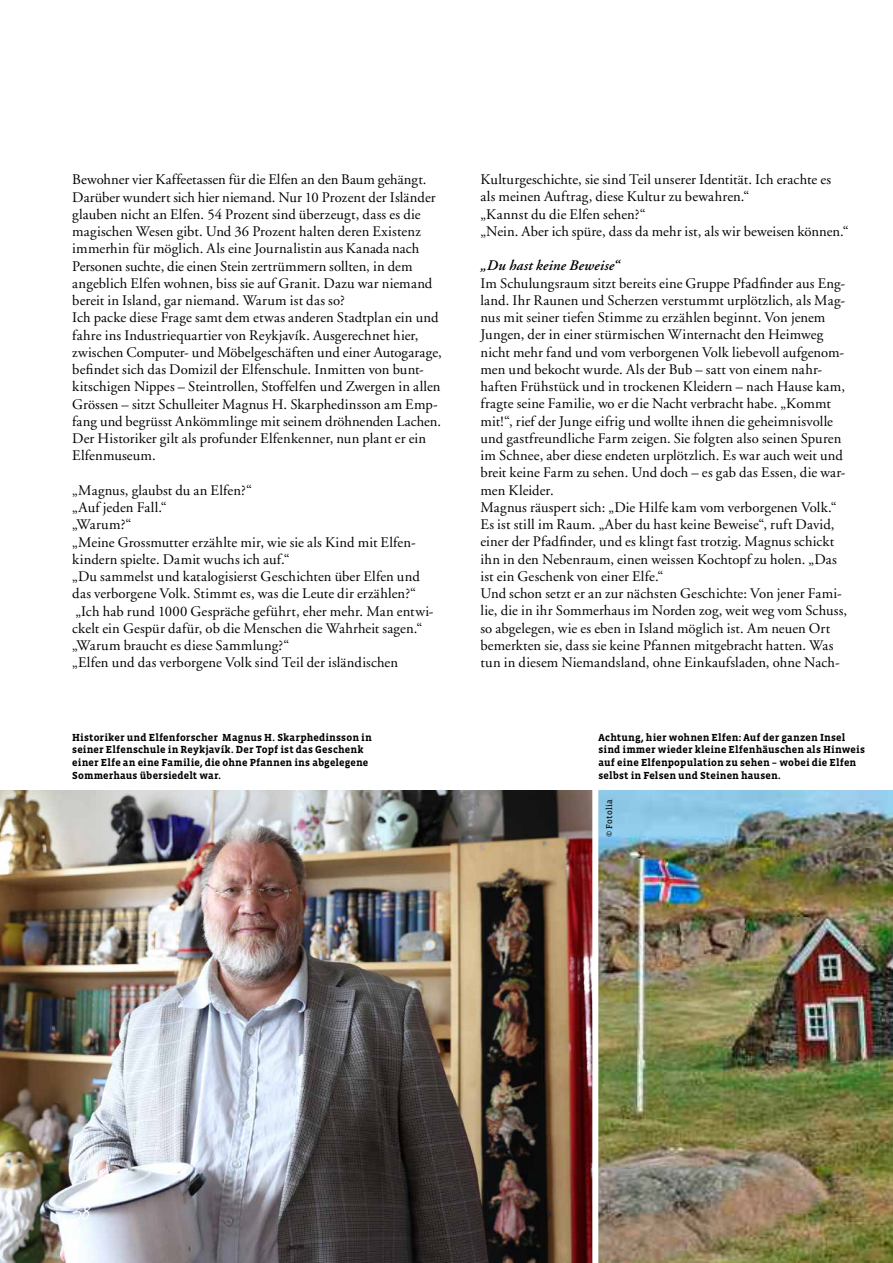
<style>
.page{position:relative;width:893px;height:1263px;background:#fff}
.page>*{position:absolute;margin:0;border:0;box-sizing:border-box;transform-origin:0 0}
.t1{font:30px "Suomi Hand Script";color:#fff}
.t2{font:14.7px/17.2px "Adobe Garamond LT";letter-spacing:.01em;color:#000}
.t3{font:italic 600 14.7px "Adobe Garamond LT";letter-spacing:.015em;color:#000}
.t4{font:700 10.5px/12.8px "Vista Slab OT";letter-spacing:.015em;color:#000}
.t5{font:8.55px "Vista Slab OT";letter-spacing:.02em;color:#000}
</style>
<div class="page">
<img style="left:0;top:791px;width:592px;height:472px">
<img style="left:598px;top:791px;width:295px;height:472px">
<p class="t2" style="left:72px;top:171px;width:371px">Bewohner vier Kaffeetassen für die Elfen an den Baum gehängt.<br>Darüber wundert sich hier niemand. Nur 10 Prozent der Isländer glauben nicht an Elfen. 54 Prozent sind überzeugt, dass es die magischen Wesen gibt. Und 36 Prozent halten deren Existenz immerhin für möglich. Als eine Journalistin aus Kanada nach Personen suchte, die einen Stein zertrümmern sollten, in dem angeblich Elfen wohnen, biss sie auf Granit. Dazu war niemand bereit in Island, gar niemand. Warum ist das so?<br>Ich packe diese Frage samt dem etwas anderen Stadtplan ein und fahre ins Industriequartier von Reykjavík. Ausgerechnet hier, zwischen Computer- und Möbelgeschäften und einer Autogarage, befindet sich das Domizil der Elfenschule. Inmitten von bunt&shy;kitschigen Nippes – Steintrollen, Stoffelfen und Zwergen in allen Grössen – sitzt Schulleiter Magnus H. Skarphedinsson am Emp&shy;fang und begrüsst Ankömmlinge mit seinem dröhnenden Lachen.<br>Der Historiker gilt als profunder Elfenkenner, nun plant er ein Elfenmuseum.</p>
<p class="t2" style="left:72px;top:481px;width:363px">„Magnus, glaubst du an Elfen?“<br>„Auf jeden Fall.“<br>„Warum?“<br>„Meine Grossmutter erzählte mir, wie sie als Kind mit Elfen&shy;kindern spielte. Damit wuchs ich auf.“<br>„Du sammelst und katalogisierst Geschichten über Elfen und das verborgene Volk. Stimmt es, was die Leute dir erzählen?“ „Ich hab rund 1000 Gespräche geführt, eher mehr. Man entwi&shy;ckelt ein Gespür dafür, ob die Menschen die Wahrheit sagen.“ „Warum braucht es diese Sammlung?“<br>„Elfen und das verborgene Volk sind Teil der isländischen</p>
<p class="t2" style="left:480px;top:171px;width:370px">Kulturgeschichte, sie sind Teil unserer Identität. Ich erachte es als meinen Auftrag, diese Kultur zu bewahren.“<br>„Kannst du die Elfen sehen?“<br>„Nein. Aber ich spüre, dass da mehr ist, als wir beweisen können.“</p>
<p class="t3" style="left:480px;top:257px;width:140px">„Du hast keine Beweise“</p>
<p class="t2" style="left:480px;top:274px;width:368px">Im Schulungsraum sitzt bereits eine Gruppe Pfadfinder aus Eng&shy;land. Ihr Raunen und Scherzen verstummt urplötzlich, als Mag&shy;nus mit seiner tiefen Stimme zu erzählen beginnt. Von jenem Jungen, der in einer stürmischen Winternacht den Heimweg nicht mehr fand und vom verborgenen Volk liebevoll aufgenom&shy;men und bekocht wurde. Als der Bub – satt von einem nahr&shy;haften Frühstück und in trockenen Kleidern – nach Hause kam, fragte seine Familie, wo er die Nacht verbracht habe. „Kommt mit!“, rief der Junge eifrig und wollte ihnen die geheimnisvolle und gastfreundliche Farm zeigen. Sie folgten also seinen Spuren im Schnee, aber diese endeten urplötzlich. Es war auch weit und breit keine Farm zu sehen. Und doch – es gab das Essen, die war&shy;men Kleider.<br>Magnus räuspert sich: „Die Hilfe kam vom verborgenen Volk.“ Es ist still im Raum. „Aber du hast keine Beweise“, ruft David, einer der Pfadfinder, und es klingt fast trotzig. Magnus schickt ihn in den Nebenraum, einen weissen Kochtopf zu holen. „Das ist ein Geschenk von einer Elfe.“<br>Und schon setzt er an zur nächsten Geschichte: Von jener Fami&shy;lie, die in ihr Sommerhaus im Norden zog, weit weg vom Schuss, so abgelegen, wie es eben in Island möglich ist. Am neuen Ort bemerkten sie, dass sie keine Pfannen mitgebracht hatten. Was tun in diesem Niemandsland, ohne Einkaufsladen, ohne Nach-</p>
<p class="t4" style="left:72px;top:731px;width:301px">Historiker und Elfenforscher Magnus H. Skarphedinsson in seiner Elfenschule in Reykjavík. Der Topf ist das Geschenk einer Elfe an eine Familie, die ohne Pfannen ins abgelegene Sommerhaus übersiedelt war.</p>
<p class="t4" style="left:598px;top:731px;width:268px">Achtung, hier wohnen Elfen: Auf der ganzen Insel sind immer wieder kleine Elfenhäuschen als Hinweis auf eine Elfenpopulation zu sehen – wobei die Elfen selbst in Felsen und Steinen hausen.</p>
<h1 class="t1" style="left:72px;top:1197px;width:20px">38</h1>
<p class="t5" style="left:605px;top:837px;width:39px;rotate:-90deg">© Fotolia</p>
</div>
